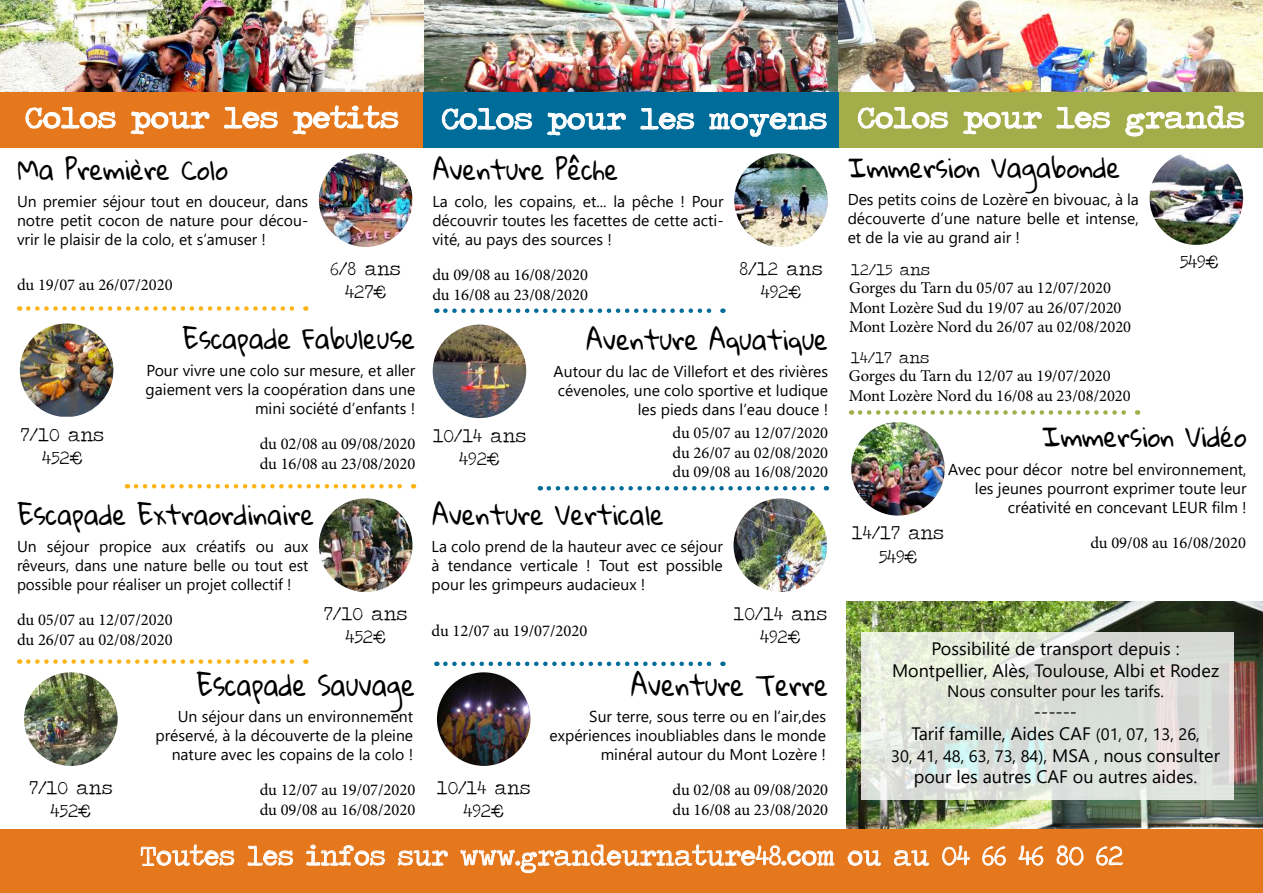
<style>
.page{position:relative;width:1263px;height:893px;background:#fff}
.page>*{position:absolute;margin:0;border:0;box-sizing:border-box;transform-origin:0 0}
.t1{font:30px "Traveling Typewriter";color:#fff;scale:1.1 1}
.t2{font:28.2px "Traveling Typewriter";color:#fff}
.t3{font:25.65px "Gloria Hallelujah";color:#000;scale:.88 1}
.t4{font:24.15px "Gloria Hallelujah";color:#000;scale:.93 1}
.t5{font:19.5px/23.4px "Traveling Typewriter";color:#000;text-align:center}
.t6{font:18px/21.6px "Segoe UI";color:#000;text-align:center}
.t7{font:16.5px/19.8px "Minion Pro";color:#000}
.t8{font:16.5px "Segoe UI";color:#000}
.t9{font:16.5px "Traveling Typewriter";color:#000}
.t10{font:15.75px/18.9px "Segoe UI";color:#000;text-align:justify}
.s1{font-size:16.5px}
.s2{font-size:18px}
</style>
<div class="page">
<img style="left:0;top:0;width:1263px;height:92px">
<div style="left:0;top:92px;width:424px;height:56px;background:#e5771d"></div>
<div style="left:424px;top:92px;width:425px;height:56px;background:#006c99"></div>
<div style="left:839px;top:92px;width:424px;height:56px;background:#a3ad49"></div>
<svg style="left:25px;top:106px;width:91px;height:23px"></svg>
<svg style="left:130px;top:111px;width:80px;height:24px"></svg>
<svg style="left:224px;top:106px;width:54px;height:23px"></svg>
<svg style="left:292px;top:105px;width:107px;height:30px"></svg>
<svg style="left:442px;top:107px;width:90px;height:23px"></svg>
<svg style="left:546px;top:112px;width:80px;height:24px"></svg>
<svg style="left:640px;top:107px;width:54px;height:23px"></svg>
<svg style="left:709px;top:112px;width:118px;height:25px"></svg>
<svg style="left:857px;top:106px;width:91px;height:23px"></svg>
<svg style="left:962px;top:111px;width:80px;height:24px"></svg>
<svg style="left:1056px;top:106px;width:54px;height:23px"></svg>
<svg style="left:1125px;top:105px;width:119px;height:31px"></svg>
<img style="left:847px;top:601px;width:416px;height:228px">
<svg style="left:862px;top:632px;width:372px;height:167px;background:#dee2dc"></svg>
<div style="left:0;top:829px;width:1263px;height:64px;background:#e5771d"></div>
<svg style="left:140px;top:844px;width:94px;height:22px"></svg>
<svg style="left:247px;top:845px;width:46px;height:21px"></svg>
<svg style="left:306px;top:844px;width:79px;height:22px"></svg>
<svg style="left:397px;top:850px;width:51px;height:16px"></svg>
<svg style="left:460px;top:844px;width:374px;height:29px"></svg>
<svg style="left:847px;top:850px;width:34px;height:16px"></svg>
<svg style="left:894px;top:850px;width:35px;height:16px"></svg>
<svg style="left:942px;top:845px;width:28px;height:20px"></svg>
<svg style="left:982px;top:846px;width:24px;height:19px"></svg>
<svg style="left:1018px;top:845px;width:26px;height:20px"></svg>
<svg style="left:1056px;top:845px;width:28px;height:21px"></svg>
<svg style="left:1096px;top:846px;width:26px;height:19px"></svg>
<img style="left:319px;top:153px;width:93px;height:94px;border-radius:47px">
<img style="left:319px;top:498px;width:93px;height:94px;border-radius:47px">
<img style="left:24px;top:672px;width:94px;height:94px;border-radius:47px">
<img style="left:20px;top:323px;width:93px;height:94px">
<svg style="left:28px;top:306px;width:278px;height:5px"></svg>
<svg style="left:136px;top:484px;width:278px;height:4px"></svg>
<svg style="left:28px;top:659px;width:278px;height:5px"></svg>
<img style="left:734px;top:153px;width:94px;height:94px;border-radius:47px">
<img style="left:433px;top:325px;width:93px;height:93px;border-radius:47px">
<img style="left:733px;top:498px;width:94px;height:94px;border-radius:47px">
<img style="left:437px;top:672px;width:93px;height:94px;border-radius:47px">
<svg style="left:445px;top:308px;width:278px;height:5px"></svg>
<svg style="left:549px;top:486px;width:278px;height:4px"></svg>
<svg style="left:445px;top:662px;width:278px;height:4px"></svg>
<img style="left:1149px;top:151px;width:94px;height:94px;border-radius:47px">
<img style="left:851px;top:422px;width:94px;height:94px;border-radius:47px">
<svg style="left:860px;top:410px;width:278px;height:5px"></svg>
<h1 class="t1" style="left:25px;top:98px;width:341px">Colos pour les petits</h1>
<h1 class="t1" style="left:442px;top:99px;width:732px">Colos pour les moyens Colos pour les grands</h1>
<h3 class="t4" style="left:18px;top:157px;width:227px">Ma Première Colo</h3>
<h3 class="t4" style="left:433px;top:157px;width:201px">Aventure Pêche</h3>
<p class="t10" style="left:17px;top:191px;width:293px">Un premier séjour tout en douceur, dans notre petit cocon de nature pour décou&shy;vrir le plaisir de la colo, et s’amuser !</p>
<p class="t10" style="left:432px;top:191px;width:293px">La colo, les copains, et... la pêche ! Pour découvrir toutes les facettes de cette acti&shy;vité, au pays des sources !</p>
<p class="t7" style="left:17px;top:275px;width:157px">du 19/07 au 26/07/2020</p>
<p class="t5" style="left:331px;top:256px;width:72px">6/8 ans<br>427€</p>
<p class="t7" style="left:432px;top:265px;width:157px">du 09/08 au 16/08/2020 du 16/08 au 23/08/2020</p>
<p class="t5" style="left:739px;top:256px;width:84px">8/12 ans<br>492€</p>
<h3 class="t4" style="left:183px;top:326px;width:251px">Escapade Fabuleuse</h3>
<h3 class="t4" style="left:587px;top:327px;width:261px">Aventure Aquatique</h3>
<p class="t10" style="left:146px;top:360px;width:271px;text-align:right">Pour vivre une colo sur mesure, et aller gaiement vers la coopération dans une mini société d’enfants !</p>
<p class="t10" style="left:554px;top:361px;width:276px;text-align:right">Autour du lac de Villefort et des rivières cévenoles, une colo sportive et ludique les pieds dans l’eau douce !</p>
<h3 class="t4" style="left:848px;top:155px;width:294px">Immersion Vagabonde</h3>
<p class="t10" style="left:848px;top:189px;width:293px">Des petits coins de Lozère en bivouac, à la découverte d’une nature belle et intense, et de la vie au grand air !</p>
<p class="t9" style="left:851px;top:259px;width:81px">12/15 ans</p>
<p class="t7" style="left:849px;top:278px;width:283px">Gorges du Tarn du 05/07 au 12/07/2020<br>Mont Lozère Sud du 19/07 au 26/07/2020<br>Mont Lozère Nord du 26/07 au 02/08/2020</p>
<p class="t9" style="left:851px;top:347px;width:80px">14/17 ans</p>
<p class="t7" style="left:849px;top:366px;width:283px">Gorges du Tarn du 12/07 au 19/07/2020<br>Mont Lozère Nord du 16/08 au 23/08/2020</p>
<p class="t5" style="left:1180px;top:250px;width:40px">549€</p>
<p class="t5" style="left:21px;top:422px;width:85px">7/10 ans<br>452€</p>
<p class="t7" style="left:260px;top:434px;width:157px">du 02/08 au 09/08/2020 du 16/08 au 23/08/2020</p>
<h3 class="t4" style="left:18px;top:502px;width:320px">Escapade Extraordinaire</h3>
<p class="t10" style="left:17px;top:536px;width:293px">Un séjour propice aux créatifs ou aux rêveurs, dans une nature belle ou tout est possible pour réaliser un projet collectif !</p>
<p class="t5" style="left:433px;top:423px;width:95px">10/14 ans<br>492€</p>
<h3 class="t4" style="left:432px;top:502px;width:251px">Aventure Verticale</h3>
<p class="t7" style="left:672px;top:423px;width:157px;text-align:justify">du 05/07 au 12/07/2020 du 26/07 au 02/08/2020 du 09/08 au 16/08/2020</p>
<p class="t10" style="left:432px;top:536px;width:293px">La colo prend de la hauteur avec ce séjour à tendance verticale ! Tout est possible pour les grimpeurs audacieux !</p>
<h3 class="t4" style="left:1042px;top:425px;width:221px">Immersion Vidéo</h3>
<p class="t10" style="left:948px;top:458px;width:300px;text-align:right">Avec pour décor notre bel environnement, les jeunes pourront exprimer toute leur créativité en concevant LEUR film !</p>
<p class="t5" style="left:852px;top:521px;width:94px">14/17 ans<br>549€</p>
<p class="t7" style="left:1090px;top:533px;width:157px">du 09/08 au 16/08/2020</p>
<p class="t7" style="left:17px;top:610px;width:157px">du 05/07 au 12/07/2020 du 26/07 au 02/08/2020</p>
<p class="t5" style="left:324px;top:601px;width:85px">7/10 ans<br>452€</p>
<p class="t7" style="left:432px;top:621px;width:157px">du 12/07 au 19/07/2020</p>
<p class="t5" style="left:733px;top:601px;width:95px">10/14 ans<br>492€</p>
<h3 class="t3" style="left:197px;top:672px;width:250px">Escapade Sauvage</h3>
<p class="t10" style="left:155px;top:706px;width:259px;text-align:right">Un séjour dans un environnement préservé, à la découverte de la pleine nature avec les copains de la colo !</p>
<h3 class="t3" style="left:631px;top:672px;width:225px">Aventure Terre</h3>
<p class="t10" style="left:550px;top:706px;width:278px;text-align:right">Sur terre, sous terre ou en l’air,des expériences inoubliables dans le monde minéral autour du Mont Lozère !</p>
<p class="t5" style="left:29px;top:775px;width:85px">7/10 ans<br>452€</p>
<p class="t7" style="left:260px;top:780px;width:157px">du 12/07 au 19/07/2020 du 09/08 au 16/08/2020</p>
<p class="t5" style="left:437px;top:775px;width:95px">10/14 ans<br>492€</p>
<p class="t7" style="left:672px;top:780px;width:157px">du 02/08 au 09/08/2020 du 16/08 au 23/08/2020</p>
<p class="t6" style="left:892px;top:636px;width:329px">Possibilité de transport depuis :<br>Montpellier, Alès, Toulouse, Albi et Rodez</p>
<p class="t8" style="left:947px;top:675px;width:218px">Nous consulter pour les tarifs.</p>
<p class="t6" style="left:911px;top:699px;width:290px">------<br>Tarif famille, Aides CAF <span class="s1">(01, 07, 13, 26,</span></p>
<p class="t8" style="left:891px;top:740px;width:330px">30, 41, 48, 63, 73, 84)<span class="s2">, MSA , nous consulter</span></p>
<p class="t6" style="left:914px;top:764px;width:285px">pour les autres CAF ou autres aides.</p>
<h2 class="t2" style="left:140px;top:837px;width:984px">Toutes les infos sur www.grandeurnature48.com ou au 04 66 46 80 62</h2>
</div>
